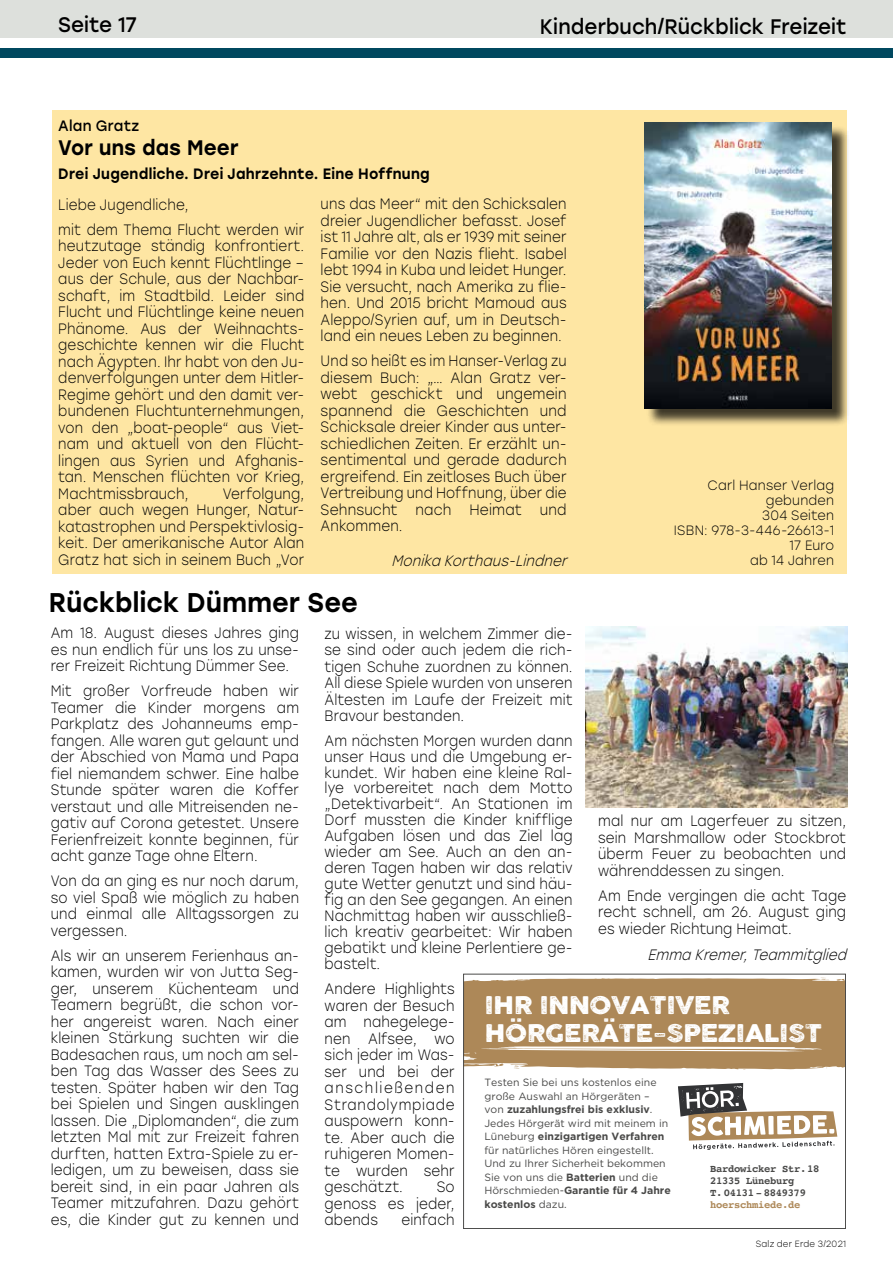
<style>
.page{position:relative;width:893px;height:1263px;background:#fff}
.page>*{position:absolute;margin:0;border:0;box-sizing:border-box;transform-origin:0 0}
.t1{font:500 27px "Stolzl";letter-spacing:.01em;color:#000;scale:.95 1}
.t2{font:24px/28.5px "COCOGOOSELETTERPRESS";letter-spacing:-.02em;color:#fff;scale:1.09 1}
.t3{font:21px "Stolzl";letter-spacing:.005em;color:#000;scale:.95 1}
.t4{font:500 21px "Stolzl";letter-spacing:.005em;color:#000;scale:.95 1}
.t5{font:300 15px/16.5px "Stolzl";letter-spacing:.01em;color:#000;text-align:justify;scale:.9 1}
.t6{font:300 15px/16.5px "Stolzl";letter-spacing:.01em;color:#000;text-align:justify;scale:.89 1}
.t7{font:italic 300 15px "Stolzl";color:#000;scale:.9 1}
.t8{font:500 15px "Stolzl";letter-spacing:.015em;color:#000;scale:.95 1}
.t9{font:15px "Stolzl";letter-spacing:.015em;color:#000;scale:.95 1}
.t10{font:300 13.5px/15px "Stolzl";letter-spacing:.02em;color:#000;text-align:right;scale:.95 1}
.t11{font:10.5px/13.5px "Gotham HTF";color:#4a4a49}
.t12{font:700 10.5px/12px "Courier";letter-spacing:-.03em;color:#4a4a49}
.t13{font:700 10.5px "Courier";letter-spacing:-.03em;color:#ad8858}
.t14{font:300 9px "Stolzl";letter-spacing:.03em;color:#000;scale:.95 1}
.s1{font-weight:700}
</style>
<div class="page">
<div style="left:0;top:0;width:893px;height:38px;background:#dde0dc"></div>
<div style="left:1px;top:49px;width:892px;height:9px;background:#00485f"></div>
<div style="left:52px;top:111px;width:794px;height:463px;background:#fee6a3"></div>
<div style="left:646px;top:125px;width:204px;height:302px;background:#000;opacity:.75"></div>
<img style="left:644px;top:122px;width:187px;height:286px">
<svg style="left:678px;top:1083px;width:159px;height:67px"></svg>
<svg style="left:465px;top:977px;width:379px;height:93px;background:#b39165"></svg>
<div style="left:463px;top:974px;width:383px;height:255px;border:1px solid #4a4a49"></div>
<img style="left:585px;top:627px;width:262px;height:180px">
<h3 class="t3" style="left:58px;top:10px;width:84px">Seite 17</h3>
<p class="t9" style="left:58px;top:115px;width:87px">Alan Gratz</p>
<h3 class="t4" style="left:58px;top:132px;width:191px">Vor uns das Meer</h3>
<p class="t8" style="left:58px;top:163px;width:393px">Drei Jugendliche. Drei Jahrzehnte. Eine Hoffnung</p>
<h3 class="t3" style="left:540px;top:12px;width:324px">Kinderbuch/Rückblick Freizeit</h3>
<p class="t5" style="left:58px;top:191px;width:275px;line-height:25px">Liebe Jugendliche,<br>mit dem Thema Flucht werden wir</p>
<p class="t5" style="left:58px;top:237px;width:275px">heutzutage ständig konfrontiert.<br>Jeder von Euch kennt Flüchtlinge – aus der Schule, aus der Nachbar&shy;schaft, im Stadtbild. Leider sind Flucht und Flüchtlinge keine neuen Phänome. Aus der Weihnachts&shy;geschichte kennen wir die Flucht nach Ägypten. Ihr habt von den Ju&shy;denverfolgungen unter dem Hitler-Regime gehört und den damit ver&shy;bundenen Fluchtunternehmungen, von den „boat-people“ aus Viet&shy;nam und aktuell von den Flücht&shy;lingen aus Syrien und Afghanis&shy;tan. Menschen flüchten vor Krieg, Machtmissbrauch,</p>
<p class="t5" style="left:58px;top:485px;width:275px;text-indent:164px">Verfolgung, aber auch wegen Hunger, Natur&shy;katastrophen und Perspektivlosig&shy;keit. Der amerikanische Autor Alan Gratz hat sich in seinem Buch „Vor</p>
<p class="t5" style="left:321px;top:195px;width:275px">uns das Meer“ mit den Schicksalen dreier Jugendlicher befasst. Josef ist 11 Jahre alt, als er 1939 mit seiner Familie vor den Nazis flieht. Isabel lebt 1994 in Kuba und leidet Hunger.<br>Sie versucht, nach Amerika zu flie&shy;hen. Und 2015 bricht Mamoud aus Aleppo/Syrien auf, um in Deutsch&shy;land ein neues Leben zu beginnen.</p>
<p class="t6" style="left:321px;top:352px;width:278px">Und so heißt es im Hanser-Verlag zu diesem Buch: „… Alan Gratz ver&shy;webt geschickt und ungemein spannend die Geschichten und Schicksale dreier Kinder aus unter&shy;schiedlichen Zeiten. Er erzählt un&shy;sentimental und gerade dadurch ergreifend. Ein zeitloses Buch über Vertreibung und Hoffnung, über die Sehnsucht nach Heimat und Ankommen.</p>
<p class="t7" style="left:391px;top:550px;width:201px">Monika Korthaus-Lindner</p>
<p class="t10" style="left:674px;top:477px;width:170px">Carl Hanser Verlag gebunden<br>304 Seiten<br>ISBN: 978-3-446-26613-1<br>17 Euro<br>ab 14 Jahren</p>
<h1 class="t1" style="left:49px;top:583px;width:327px">Rückblick Dümmer See</h1>
<p class="t5" style="left:51px;top:624px;width:277px">Am 18. August dieses Jahres ging es nun endlich für uns los zu unse&shy;rer Freizeit Richtung Dümmer See.</p>
<p class="t5" style="left:51px;top:682px;width:277px">Mit großer Vorfreude haben wir Teamer die Kinder morgens am Parkplatz des Johanneums emp&shy;fangen. Alle waren gut gelaunt und der Abschied von Mama und Papa fiel niemandem schwer. Eine halbe Stunde später waren die Koffer verstaut und alle Mitreisenden ne&shy;gativ auf Corona getestet. Unsere Ferienfreizeit konnte beginnen, für acht ganze Tage ohne Eltern.</p>
<p class="t5" style="left:51px;top:872px;width:277px">Von da an ging es nur noch darum, so viel Spaß wie möglich zu haben und einmal alle Alltagssorgen zu vergessen.</p>
<p class="t5" style="left:51px;top:947px;width:277px">Als wir an unserem Ferienhaus an&shy;kamen, wurden wir von Jutta Seg&shy;ger, unserem Küchenteam und Teamern begrüßt, die schon vor&shy;her angereist waren. Nach einer kleinen Stärkung suchten wir die Badesachen raus, um noch am sel&shy;ben Tag das Wasser des Sees zu testen. Später haben wir den Tag bei Spielen und Singen ausklingen lassen. Die „Diplomanden“, die zum letzten Mal mit zur Freizeit fahren durften, hatten Extra-Spiele zu er&shy;ledigen, um zu beweisen, dass sie bereit sind, in ein paar Jahren als Teamer mitzufahren. Dazu gehört es, die Kinder gut zu kennen und</p>
<p class="t5" style="left:325px;top:625px;width:277px">zu wissen, in welchem Zimmer die&shy;se sind oder auch jedem die rich&shy;tigen Schuhe zuordnen zu können.<br>All diese Spiele wurden von unseren Ältesten im Laufe der Freizeit mit Bravour bestanden.</p>
<p class="t5" style="left:325px;top:732px;width:277px;line-height:15.9px">Am nächsten Morgen wurden dann unser Haus und die Umgebung er&shy;kundet. Wir haben eine kleine Ral&shy;lye vorbereitet nach dem Motto „Detektivarbeit“. An Stationen im Dorf mussten die Kinder knifflige Aufgaben lösen und das Ziel lag wieder am See. Auch an den an&shy;deren Tagen haben wir das relativ gute Wetter genutzt und sind häu&shy;fig an den See gegangen. An einen Nachmittag haben wir ausschließ&shy;lich kreativ gearbeitet: Wir haben gebatikt und kleine Perlentiere ge&shy;bastelt.</p>
<p class="t5" style="left:325px;top:980px;width:146px">Andere Highlights waren der Besuch am nahegelege&shy;nen Alfsee, wo sich jeder im Was&shy;ser und bei der anschließenden Strandolympiade auspowern konn&shy;te. Aber auch die ruhigeren Momen&shy;te wurden sehr geschätzt.</p>
<p class="t5" style="left:598px;top:812px;width:277px">mal nur am Lagerfeuer zu sitzen, sein Marshmallow oder Stockbrot überm Feuer zu beobachten und währenddessen zu singen.</p>
<p class="t5" style="left:598px;top:886px;width:277px">Am Ende vergingen die acht Tage recht schnell, am 26. August ging es wieder Richtung Heimat.</p>
<p class="t7" style="left:648px;top:944px;width:228px">Emma Kremer,Teammitglied</p>
<h2 class="t2" style="left:484px;top:991px;width:311px">IHR INNOVATIVER<br>HÖRGERÄTE-SPEZIALIST</h2>
<p class="t11" style="left:484px;top:1075px;width:188px">Testen Sie bei uns kostenlos eine große Auswahl an Hörgeräten – von <span class="s1">zuzahlungsfrei bis exklusiv</span>.<br>Jedes Hörgerät wird mit meinem in<br>Lüneburg <span class="s1">einzigartigen Verfahren </span>für natürliches Hören eingestellt.<br>Und zu Ihrer Sicherheit bekommen<br>Sie von uns die <span class="s1">Batterien</span> und die<br>Hörschmieden-<span class="s1">Garantie für 4 Jahre kostenlos</span> dazu.</p>
<p class="t12" style="left:710px;top:1162px;width:111px">Bardowicker Str. 18<br>21335 Lüneburg<br>T. 04131 - 8849379</p>
<p class="t13" style="left:710px;top:1196px;width:92px">hoerschmiede.de</p>
<p class="t5" style="left:325px;top:1178px;width:146px;text-indent:112px">So genoss es jeder, abends</p>
<p class="t5" style="left:401px;top:1211px;width:61px">einfach</p>
<p class="t14" style="left:756px;top:1237px;width:97px">Salz der Erde 3/2021</p>
</div>
